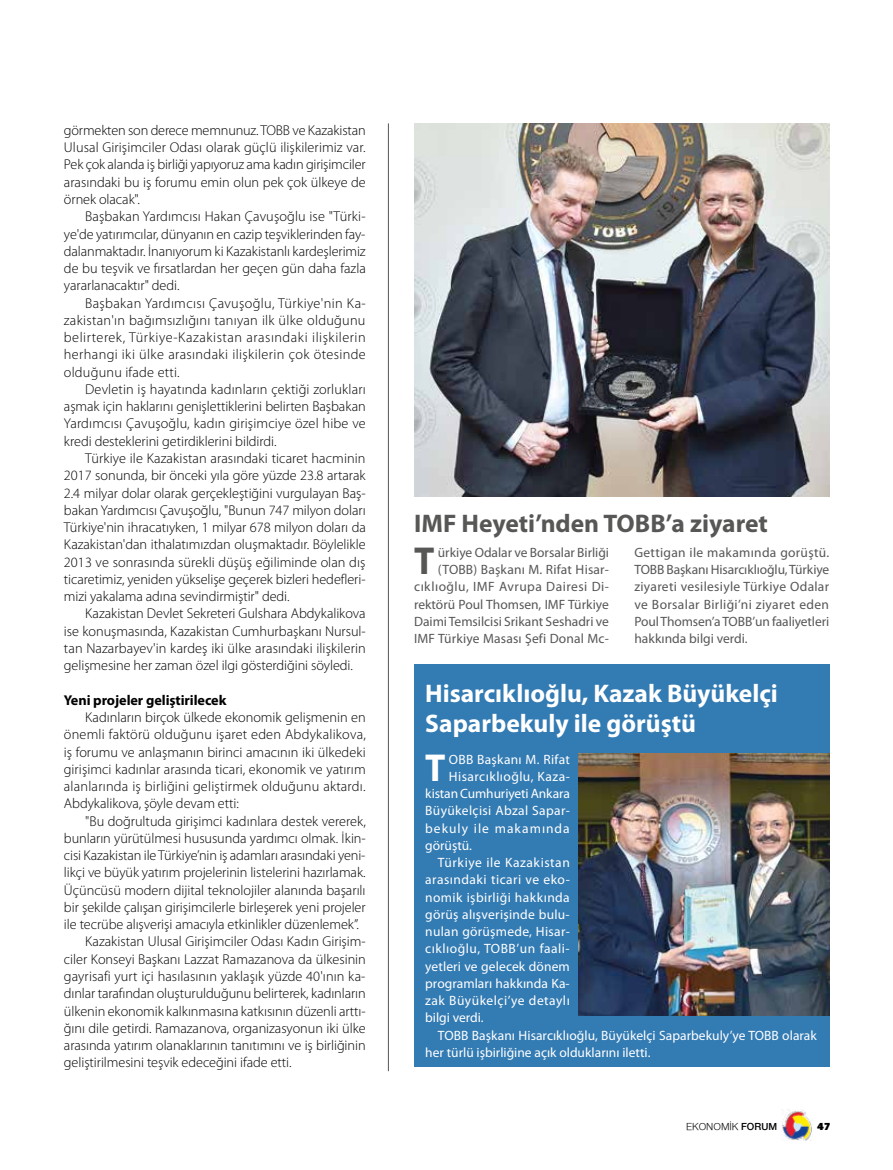
<style>
.page{position:relative;width:893px;height:1170px;background:#fff}
.page>*{position:absolute;margin:0;border:0;box-sizing:border-box;transform-origin:0 0}
.t1{font:700 39.15px "Myriad Pro";color:#fff;scale:.95 1}
.t2{font:700 39.15px "Myriad Pro";color:#575756;scale:.95 1}
.t3{font:700 25.5px/30px "Myriad Pro";color:#fff}
.t4{font:700 25.5px "Myriad Pro";color:#575756}
.t5{font:300 14.25px/17.2px "Myriad Pro";letter-spacing:-.005em;color:#000;text-align:justify}
.t6{font:700 14.25px "Myriad Pro";letter-spacing:-.005em;color:#000}
.t7{font:13.5px/17.2px "Myriad Pro";color:#575756;text-align:right}
.t8{font:13.5px "Myriad Pro";letter-spacing:.02em;color:#fff}
.t9{font:13.5px "Myriad Pro";color:#fff}
.t10{font:13.5px "Myriad Pro";letter-spacing:.04em;color:#fff}
.t11{font:13.5px "Myriad Pro";letter-spacing:-.01em;color:#fff}
.t12{font:13.5px "Myriad Pro";letter-spacing:.075em;color:#fff}
.t13{font:10.5px "Nimbus Sans Novus";color:#000}
.t14{font:900 10.5px "PF Agora Sans Pro";color:#000}
.s1{font-weight:600}
</style>
<div class="page">
<div style="left:414px;top:664px;width:415px;height:402px;background:#337bb3"></div>
<img style="left:781px;top:1109px;width:31px;height:31px">
<img style="left:578px;top:753px;width:251px;height:262px">
<img style="left:414px;top:123px;width:415px;height:373px">
<hr style="left:388px;top:123px;width:1px;height:948px;background:#575756">
<p class="t5" style="left:64px;top:122px;width:303px">görmekten son derece memnunuz. TOBB ve Kazakistan Ulusal Girişimciler Odası olarak güçlü ilişkilerimiz var.<br>Pek çok alanda iş birliği yapıyoruz ama kadın girişimciler arasındaki bu iş forumu emin olun pek çok ülkeye de örnek olacak".</p>
<p class="t5" style="left:64px;top:208px;width:303px;text-indent:21px">Başbakan Yardımcısı Hakan Çavuşoğlu ise "Türki&shy;ye'de yatırımcılar, dünyanın en cazip teşviklerinden fay&shy;dalanmaktadır. İnanıyorum ki Kazakistanlı kardeşlerimiz de bu teşvik ve fırsatlardan her geçen gün daha fazla yararlanacaktır" dedi.</p>
<p class="t5" style="left:64px;top:294px;width:303px;text-indent:21px">Başbakan Yardımcısı Çavuşoğlu, Türkiye'nin Ka&shy;zakistan'ın bağımsızlığını tanıyan ilk ülke olduğunu belirterek, Türkiye-Kazakistan arasındaki ilişkilerin herhangi iki ülke arasındaki ilişkilerin çok ötesinde olduğunu ifade etti.</p>
<p class="t5" style="left:64px;top:381px;width:303px;text-indent:21px">Devletin iş hayatında kadınların çektiği zorlukları aşmak için haklarını genişlettiklerini belirten Başbakan Yardımcısı Çavuşoğlu, kadın girişimciye özel hibe ve kredi desteklerini getirdiklerini bildirdi.</p>
<p class="t5" style="left:64px;top:450px;width:303px;text-indent:21px">Türkiye ile Kazakistan arasındaki ticaret hacminin 2017 sonunda, bir önceki yıla göre yüzde 23.8 artarak 2.4 milyar dolar olarak gerçekleştiğini vurgulayan Baş&shy;bakan Yardımcısı Çavuşoğlu, "Bunun 747 milyon doları Türkiye'nin ihracatıyken, 1 milyar 678 milyon doları da Kazakistan'dan ithalatımızdan oluşmaktadır. Böylelikle 2013 ve sonrasında sürekli düşüş eğiliminde olan dış ticaretimiz, yeniden yükselişe geçerek bizleri hedefleri&shy;mizi yakalama adına sevindirmiştir" dedi.</p>
<p class="t5" style="left:64px;top:605px;width:303px;text-indent:21px">Kazakistan Devlet Sekreteri Gulshara Abdykalikova ise konuşmasında, Kazakistan Cumhurbaşkanı Nursul&shy;tan Nazarbayev'in kardeş iki ülke arasındaki ilişkilerin gelişmesine her zaman özel ilgi gösterdiğini söyledi.</p>
<p class="t6" style="left:64px;top:691px;width:164px">Yeni projeler geliştirilecek</p>
<p class="t5" style="left:64px;top:708px;width:303px;text-indent:21px">Kadınların birçok ülkede ekonomik gelişmenin en önemli faktörü olduğunu işaret eden Abdykalikova, iş forumu ve anlaşmanın birinci amacının iki ülkedeki girişimci kadınlar arasında ticari, ekonomik ve yatırım alanlarında iş birliğini geliştirmek olduğunu aktardı.<br>Abdykalikova, şöyle devam etti:</p>
<p class="t5" style="left:85px;top:812px;width:282px">"Bu doğrultuda girişimci kadınlara destek vererek,</p>
<p class="t5" style="left:64px;top:829px;width:303px">bunların yürütülmesi hususunda yardımcı olmak. İkin-</p>
<p class="t5" style="left:64px;top:846px;width:303px">cisi Kazakistan ile Türkiye’nin iş adamları arasındaki yeni-</p>
<p class="t5" style="left:64px;top:864px;width:303px">likçi ve büyük yatırım projelerinin listelerini hazırlamak.</p>
<p class="t5" style="left:64px;top:881px;width:303px">Üçüncüsü modern dijital teknolojiler alanında başarılı</p>
<p class="t5" style="left:64px;top:898px;width:303px">bir şekilde çalışan girişimcilerle birleşerek yeni projeler</p>
<p class="t5" style="left:64px;top:915px;width:297px">ile tecrübe alışverişi amacıyla etkinlikler düzenlemek”.</p>
<p class="t5" style="left:85px;top:933px;width:282px">Kazakistan Ulusal Girişimciler Odası Kadın Girişim-</p>
<p class="t5" style="left:64px;top:950px;width:303px">ciler Konseyi Başkanı Lazzat Ramazanova da ülkesinin</p>
<p class="t5" style="left:64px;top:967px;width:303px">gayrisafi yurt içi hasılasının yaklaşık yüzde 40'ının ka-</p>
<p class="t5" style="left:64px;top:985px;width:303px">dınlar tarafından oluşturulduğunu belirterek, kadınların</p>
<p class="t5" style="left:64px;top:1002px;width:303px">ülkenin ekonomik kalkınmasına katkısının düzenli arttı-</p>
<p class="t5" style="left:64px;top:1019px;width:303px">ğını dile getirdi. Ramazanova, organizasyonun iki ülke</p>
<p class="t5" style="left:64px;top:1036px;width:303px">arasında yatırım olanaklarının tanıtımını ve iş birliğinin</p>
<p class="t5" style="left:64px;top:1054px;width:229px">geliştirilmesini teşvik edeceğini ifade etti.</p>
<h2 class="t4" style="left:414px;top:509px;width:355px">IMF Heyeti’nden TOBB’a ziyaret</h2>
<p class="t7" style="left:414px;top:544px;width:196px">ürkiye Odalar ve Borsalar Birliği (TOBB) Başkanı M. Rifat Hisar&shy;cıklıoğlu, IMF Avrupa Dairesi Di&shy;rektörü Poul Thomsen, IMF Türkiye Daimi Temsilcisi Srikant Seshadri ve IMF Türkiye Masası Şefi Donal Mc-</p>
<p class="t7" style="left:634px;top:544px;width:196px;text-align:justify">Gettigan ile makamında gorüştü.<br>TOBB Başkanı Hisarcıklıoğlu, Türkiye ziyareti vesilesiyle Türkiye Odalar ve Borsalar Birliği’ni ziyaret eden Poul Thomsen’a TOBB’un faaliyetleri hakkında bilgi verdi.</p>
<h1 class="t2" style="left:414px;top:539px;width:23px">T</h1>
<h2 class="t3" style="left:425px;top:678px;width:354px">Hisarcıklıoğlu, Kazak Büyükelçi<br>Saparbekuly ile görüştü</h2>
<h1 class="t1" style="left:425px;top:745px;width:23px">T</h1>
<p class="t8" style="left:449px;top:751px;width:122px">OBB Başkanı M. Rifat</p>
<p class="t8" style="left:449px;top:768px;width:122px">Hisarcıklıoğlu, Kaza-</p>
<p class="t11" style="left:425px;top:786px;width:146px">kistan Cumhuriyeti Ankara</p>
<p class="t8" style="left:425px;top:803px;width:146px">Büyükelçisi Abzal Sapar-</p>
<p class="t12" style="left:425px;top:820px;width:146px">bekuly ile makamında</p>
<p class="t9" style="left:425px;top:837px;width:48px">görüştü.</p>
<p class="t10" style="left:438px;top:855px;width:133px">Türkiye ile Kazakistan</p>
<p class="t8" style="left:425px;top:872px;width:146px">arasındaki ticari ve eko-</p>
<p class="t8" style="left:425px;top:889px;width:146px">nomik işbirliği hakkında</p>
<p class="t8" style="left:425px;top:906px;width:146px">görüş alışverişinde bulu-</p>
<p class="t8" style="left:425px;top:924px;width:146px">nulan görüşmede, Hisar-</p>
<p class="t10" style="left:425px;top:941px;width:146px">cıklıoğlu, TOBB’un faali-</p>
<p class="t8" style="left:425px;top:958px;width:146px">yetleri ve gelecek dönem</p>
<p class="t8" style="left:425px;top:975px;width:146px">programları hakkında Ka-</p>
<p class="t8" style="left:425px;top:993px;width:146px">zak Büyükelçi’ye detaylı</p>
<p class="t9" style="left:425px;top:1010px;width:60px">bilgi verdi.</p>
<p class="t8" style="left:438px;top:1027px;width:380px">TOBB Başkanı Hisarcıklıoğlu, Büyükelçi Saparbekuly’ye TOBB olarak</p>
<p class="t9" style="left:425px;top:1044px;width:227px">her türlü işbirliğine açık olduklarını iletti.</p>
<p class="t13" style="left:686px;top:1120px;width:93px">EKONOMİK <span class="s1">FORUM</span></p>
<p class="t14" style="left:817px;top:1119px;width:15px">47</p>
</div>
